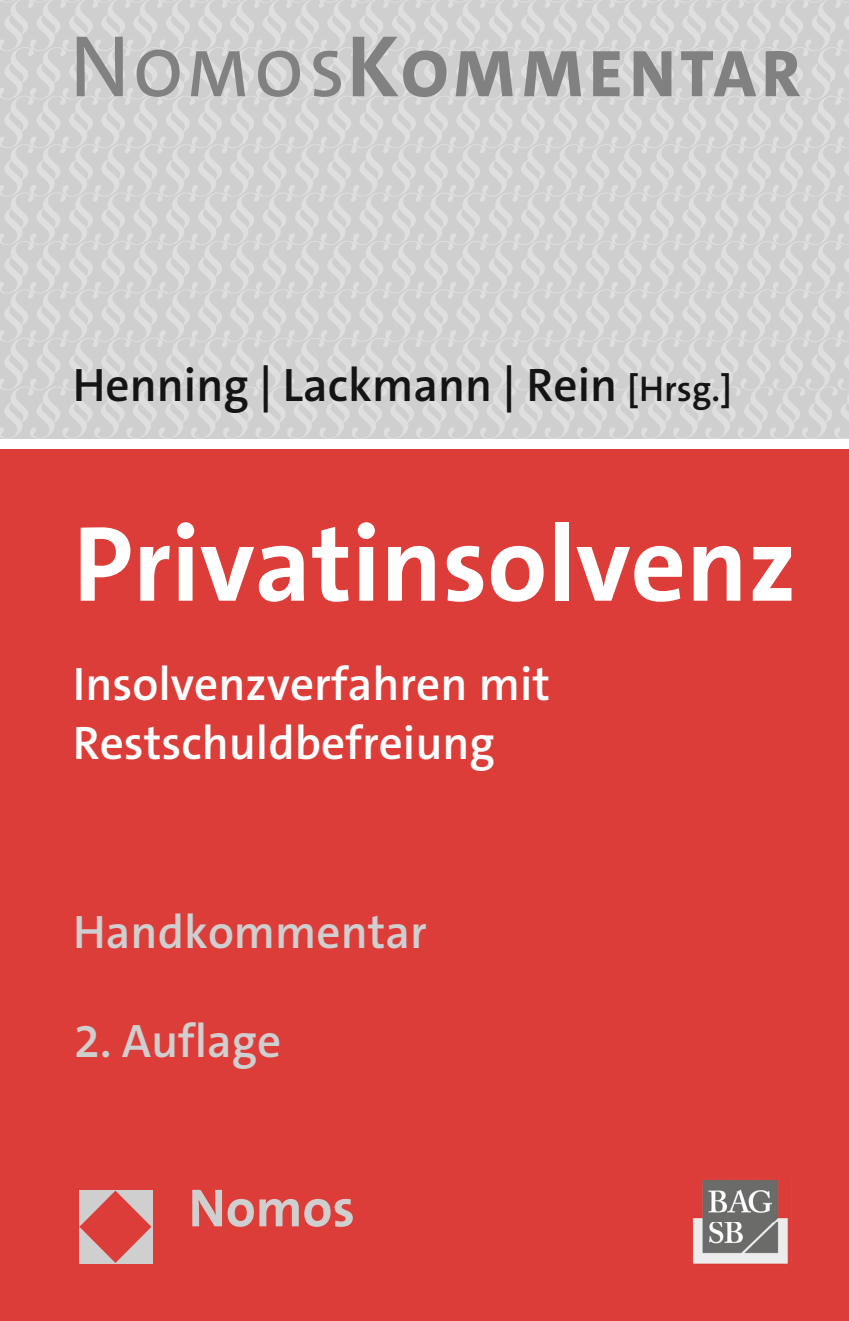
<style>
.page{position:relative;width:849px;height:1321px;background:#fff}
.page>*{position:absolute;margin:0;border:0;box-sizing:border-box;transform-origin:0 0}
.t1{font:700 108px "The Sans C5";color:#fff}
.t2{font:800 66.6px "The Sans C5";letter-spacing:.085em;color:#818181}
.t3{font:700 54px "The Sans C5";color:#cfcfd0}
.t4{font:600 47.25px/58.5px "The Sans C5";color:#fff}
.t5{font:600 47.25px "The Sans C5";color:#131413}
.t6{font:600 47.25px "The Sans C5";color:#cfcfd0}
.s1{font-weight:400;font-size:87.98px}
.s2{font-weight:600;font-size:68.17px}
.s3{font-weight:600}
.s4{font-weight:700;font-size:87.98px}
.s5{font-size:36px}
</style>
<div class="page">
<img style="left:0;top:0;width:848px;height:439px">
<div style="left:0;top:440px;width:848px;height:880px;background:#dd3d39"></div>
<div style="left:0;top:439px;width:848px;height:9px;background:#fff"></div>
<svg style="left:79px;top:1190px;width:73px;height:73px"></svg>
<svg style="left:79px;top:1190px;width:72px;height:72px"></svg>
<img style="left:692px;top:1179px;width:96px;height:85px">
<h2 class="t2" style="left:69px;top:31px;width:732px"><span class="s1">N</span><span class="s2">O</span><span class="s3">MOS</span><span class="s4">K</span>OMMENTAR</h2>
<p class="t5" style="left:73px;top:355px;width:660px">Henning | Lackmann | Rein <span class="s5">[Hrsg.]</span></p>
<h1 class="t1" style="left:73px;top:495px;width:724px">Privatinsolvenz</h1>
<p class="t4" style="left:73px;top:655px;width:479px">Insolvenzverfahren mit<br>Restschuldbefreiung</p>
<p class="t6" style="left:73px;top:901px;width:355px">Handkommentar</p>
<p class="t6" style="left:74px;top:1011px;width:209px">2. Auflage</p>
<p class="t3" style="left:188px;top:1173px;width:168px">Nomos</p>
</div>
